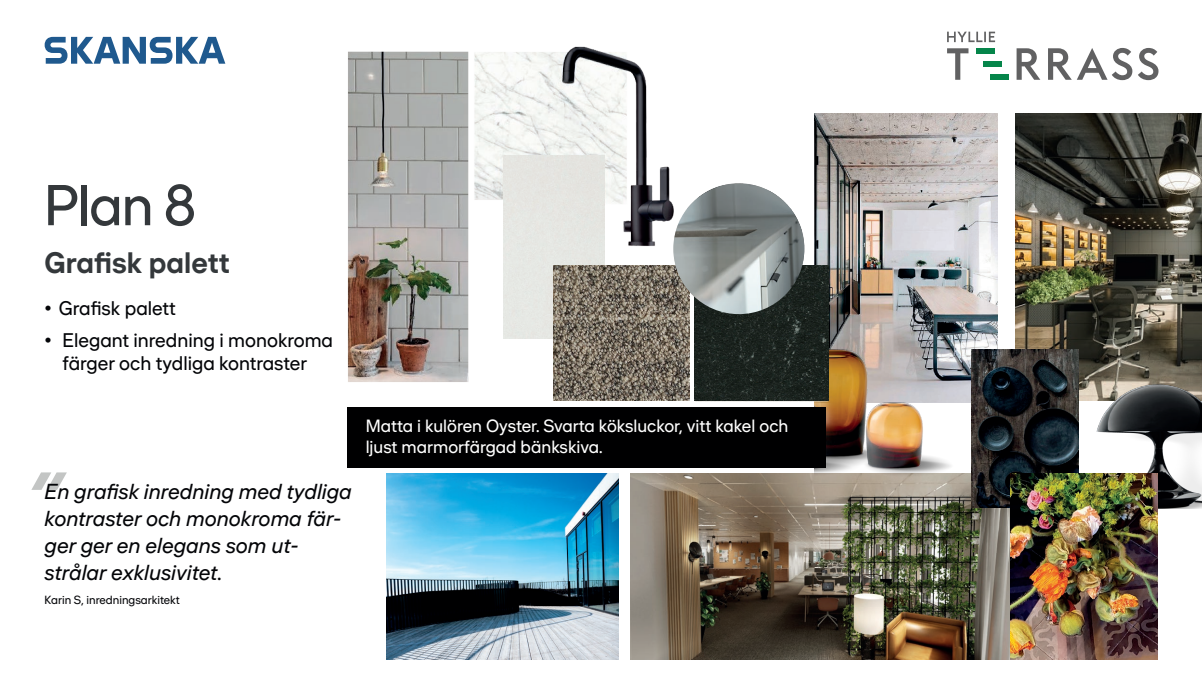
<style>
.page{position:relative;width:1202px;height:675px;background:#fff}
.page>*{position:absolute;margin:0;border:0;box-sizing:border-box;transform-origin:0 0}
.t1{font:italic 700 86.4px "Shape Sans";color:#c3c5c4}
.t2{font:58.3px "Shape Sans Display";color:#34383b}
.t3{font:700 30px "Shape Sans";color:#34383b}
.t4{font:italic 22px/27px "Shape Sans";color:#040508}
.t5{font:20px/23px "Shape Sans";color:#040508;text-align:center}
.t6{font:18px/21px "Shape Sans";color:#fff}
.t7{font:12px "Shape Sans";color:#040508}
</style>
<div class="page">
<img style="left:631px;top:473px;width:380px;height:186px">
<img style="left:833px;top:114px;width:165px;height:213px">
<img style="left:1016px;top:114px;width:186px;height:287px">
<img style="left:972px;top:349px;width:106px;height:159px">
<img style="left:1082px;top:373px;width:120px;height:135px">
<img style="left:814px;top:327px;width:191px;height:150px">
<img style="left:1011px;top:473px;width:146px;height:186px">
<div style="left:976px;top:48px;width:19px;height:5px;background:#05854a"></div>
<div style="left:983px;top:61px;width:19px;height:5px;background:#05854a"></div>
<div style="left:990px;top:75px;width:19px;height:5px;background:#05854a"></div>
<svg style="left:947px;top:32px;width:48px;height:10px"></svg>
<svg style="left:947px;top:48px;width:21px;height:32px"></svg>
<svg style="left:1016px;top:48px;width:24px;height:32px"></svg>
<svg style="left:1048px;top:48px;width:84px;height:32px"></svg>
<svg style="left:1138px;top:48px;width:20px;height:32px"></svg>
<svg style="left:45px;top:37px;width:180px;height:27px"></svg>
<img style="left:347px;top:46px;width:486px;height:358px">
<div style="left:504px;top:155px;width:101px;height:184px;background:#e5e6e2"></div>
<img style="left:553px;top:265px;width:136px;height:136px">
<img style="left:695px;top:265px;width:134px;height:136px">
<img style="left:673px;top:183px;width:131px;height:131px;border-radius:65px">
<img style="left:387px;top:473px;width:232px;height:186px">
<div style="left:348px;top:407px;width:478px;height:60px;background:#000001"></div>
<h2 class="t2" style="left:45px;top:170px;width:153px">Plan 8</h2>
<h3 class="t3" style="left:45px;top:244px;width:187px">Grafisk palett</h3>
<p class="t5" style="left:45px;top:296px;width:133px">• Grafisk palett</p>
<p class="t5" style="left:45px;top:328px;width:290px">• Elegant inredning i monokroma färger och tydliga kontraster</p>
<h1 class="t1" style="left:24px;top:450px;width:39px">”</h1>
<p class="t4" style="left:45px;top:477px;width:309px">En grafisk inredning med tydliga kontraster och monokroma fär&shy;ger ger en elegans som ut&shy;strålar exklusivitet.</p>
<p class="t7" style="left:45px;top:592px;width:137px">Karin S, inredningsarkitekt</p>
<p class="t6" style="left:366px;top:415px;width:424px">Matta i kulören Oyster. Svarta köksluckor, vitt kakel och ljust marmorfärgad bänkskiva.</p>
</div>
